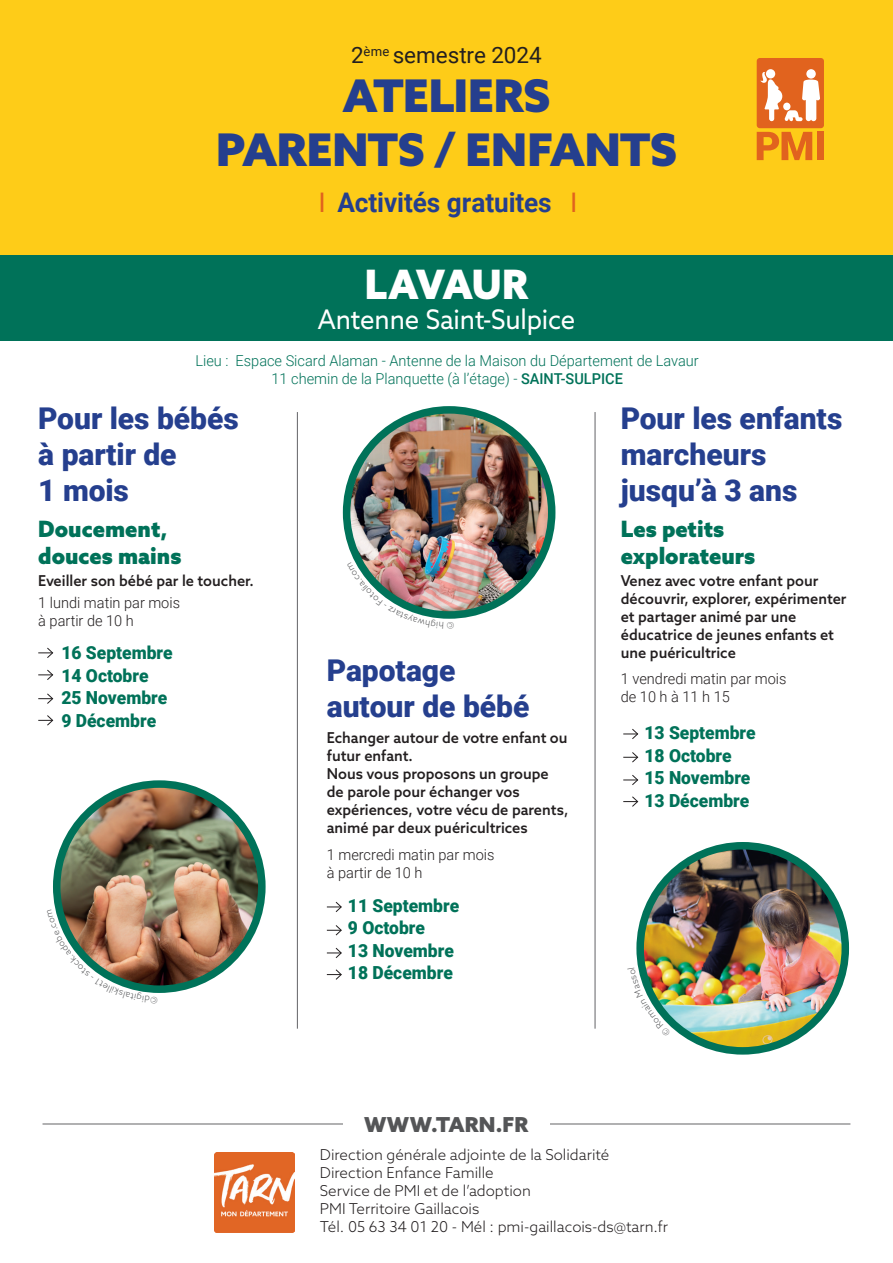
<style>
.page{position:relative;width:893px;height:1263px;background:#fff}
.page>*{position:absolute;margin:0;border:0;box-sizing:border-box;transform-origin:0 0}
.t1{font:900 45px/54px "Azo Sans";letter-spacing:-.005em;color:#253f8e;text-align:center}
.t2{font:900 40.5px "Azo Sans";letter-spacing:-.035em;color:#fff;scale:.96 1}
.t3{font:900 30px/36px "Roboto";color:#253f8e}
.t4{font:27px "Azo Sans";letter-spacing:-.01em;color:#fff;scale:.96 1}
.t5{font:700 27px "Roboto";letter-spacing:-.005em;color:#253f8e}
.t6{font:900 22.5px/27px "Azo Sans";color:#007259}
.t7{font:22.5px "Roboto";letter-spacing:-.005em;color:#231f20}
.t8{font:900 20.7px "Azo Sans";letter-spacing:.01em;color:#545557}
.t9{font:900 18px/22.5px "Roboto";color:#007259}
.t10{font:500 15px/18px "Azo Sans";color:#231f20}
.t11{font:300 15px/18px "Azo Sans";color:#231f20}
.t12{font:300 15px/18px "Roboto";color:#007259;text-align:center}
.t13{font:300 15px/18px "Roboto";color:#231f20}
.s1{font-weight:400;color:#e1631e}
.s2{font-weight:500}
</style>
<div class="page">
<div style="left:0;top:0;width:893px;height:321px;background:#fecc18"></div>
<svg style="left:757px;top:132px;width:55px;height:28px"></svg>
<div style="left:817px;top:132px;width:7px;height:28px;background:#e1631e"></div>
<div style="left:757px;top:58px;width:67px;height:70px;background:#e1631e;border-radius:3px"></div>
<svg style="left:766px;top:69px;width:9px;height:9px"></svg>
<svg style="left:806px;top:69px;width:10px;height:10px"></svg>
<svg style="left:760px;top:71px;width:60px;height:50px"></svg>
<div style="left:0;top:255px;width:298px;height:85px;background:#007259"></div>
<div style="left:298px;top:255px;width:595px;height:85px;background:#007259"></div>
<hr style="left:297px;top:412px;width:1px;height:617px;background:#636366">
<hr style="left:595px;top:412px;width:1px;height:617px;background:#636366">
<img style="left:640px;top:846px;width:205px;height:205px;border-radius:103px">
<div style="left:636px;top:842px;width:213px;height:212px;border:8px solid #007259;border-radius:50%"></div>
<img style="left:57px;top:785px;width:204px;height:204px">
<div style="left:53px;top:780px;width:213px;height:213px;border:8px solid #007259;border-radius:50%"></div>
<hr style="left:43px;top:1124px;width:807px;height:1px;background:#636366">
<div style="left:343px;top:1114px;width:206px;height:20px;background:#fff"></div>
<img style="left:347px;top:410px;width:205px;height:205px;border-radius:103px">
<div style="left:343px;top:406px;width:212px;height:213px;border:8px solid #007259;border-radius:50%"></div>
<img style="left:215px;top:1153px;width:80px;height:80px">
<svg style="left:38px;top:647px;width:16px;height:11px"></svg>
<svg style="left:38px;top:669px;width:16px;height:11px"></svg>
<svg style="left:38px;top:693px;width:16px;height:11px"></svg>
<svg style="left:38px;top:715px;width:16px;height:11px"></svg>
<svg style="left:327px;top:901px;width:15px;height:11px"></svg>
<svg style="left:327px;top:925px;width:15px;height:11px"></svg>
<svg style="left:327px;top:947px;width:15px;height:11px"></svg>
<svg style="left:327px;top:969px;width:15px;height:11px"></svg>
<svg style="left:623px;top:728px;width:16px;height:11px"></svg>
<svg style="left:623px;top:752px;width:16px;height:11px"></svg>
<svg style="left:623px;top:774px;width:16px;height:11px"></svg>
<svg style="left:623px;top:796px;width:16px;height:11px"></svg>
<svg style="left:638px;top:967px;width:33px;height:60px"></svg>
<svg style="left:55px;top:909px;width:103px;height:84px"></svg>
<img style="left:355px;top:562px;width:99px;height:57px">
<h3 class="t7" style="left:351px;top:39px;width:192px">2<sup>ème</sup> semestre 2024</h3>
<h1 class="t1" style="left:216px;top:68px;width:462px">ATELIERS<br>PARENTS / ENFANTS</h1>
<h3 class="t5" style="left:318px;top:183px;width:260px"><span class="s1">I</span> Activités gratuites <span class="s1">I</span></h3>
<h2 class="t2" style="left:365px;top:257px;width:171px">LAVAUR</h2>
<h3 class="t4" style="left:318px;top:301px;width:270px">Antenne Saint-Sulpice</h3>
<p class="t12" style="left:196px;top:351px;width:505px">Lieu : Espace Sicard Alaman - Antenne de la Maison du Département de Lavaur<br>11 chemin de la Planquette (à l’étage) - <span class="s2">SAINT-SULPICE</span></p>
<h3 class="t3" style="left:38px;top:399px;width:202px">Pour les bébés à partir de<br>1 mois</h3>
<h3 class="t6" style="left:38px;top:514px;width:145px">Doucement, douces mains</h3>
<p class="t10" style="left:38px;top:571px;width:217px">Eveiller son bébé par le toucher.</p>
<p class="t13" style="left:38px;top:593px;width:143px">1 lundi matin par mois à partir de 10 h</p>
<p class="t9" style="left:61px;top:641px;width:113px">16 Septembre<br>14 Octobre<br>25 Novembre<br>9 Décembre</p>
<h3 class="t3" style="left:327px;top:651px;width:204px">Papotage autour de bébé</h3>
<p class="t10" style="left:327px;top:729px;width:243px">Echanger autour de votre enfant ou futur enfant.<br>Nous vous proposons un groupe de parole pour échanger vos expériences, votre vécu de parents, animé par deux puéricultrices</p>
<p class="t13" style="left:327px;top:845px;width:169px">1 mercredi matin par mois à partir de 10 h</p>
<p class="t9" style="left:348px;top:893px;width:113px">11 Septembre<br>9 Octobre<br>13 Novembre<br>18 Décembre</p>
<h3 class="t3" style="left:621px;top:399px;width:223px">Pour les enfants marcheurs jusqu’à 3 ans</h3>
<h3 class="t6" style="left:621px;top:514px;width:136px">Les petits explorateurs</h3>
<p class="t10" style="left:621px;top:571px;width:227px">Venez avec votre enfant pour découvrir, explorer, expérimenter et partager animé par une éducatrice de jeunes enfants et une puéricultrice</p>
<p class="t13" style="left:621px;top:669px;width:167px">1 vendredi matin par mois de 10 h à 11 h 15</p>
<p class="t9" style="left:644px;top:721px;width:113px">13 Septembre<br>18 Octobre<br>15 Novembre<br>13 Décembre</p>
<h3 class="t8" style="left:364px;top:1111px;width:166px">WWW.TARN.FR</h3>
<p class="t11" style="left:320px;top:1145px;width:350px">Direction générale adjointe de la Solidarité Direction Enfance Famille<br>Service de PMI et de l’adoption<br>PMI Territoire Gaillacois<br>Tél. 05 63 34 01 20 - Mél : pmi-gaillacois-ds@tarn.fr</p>
</div>
